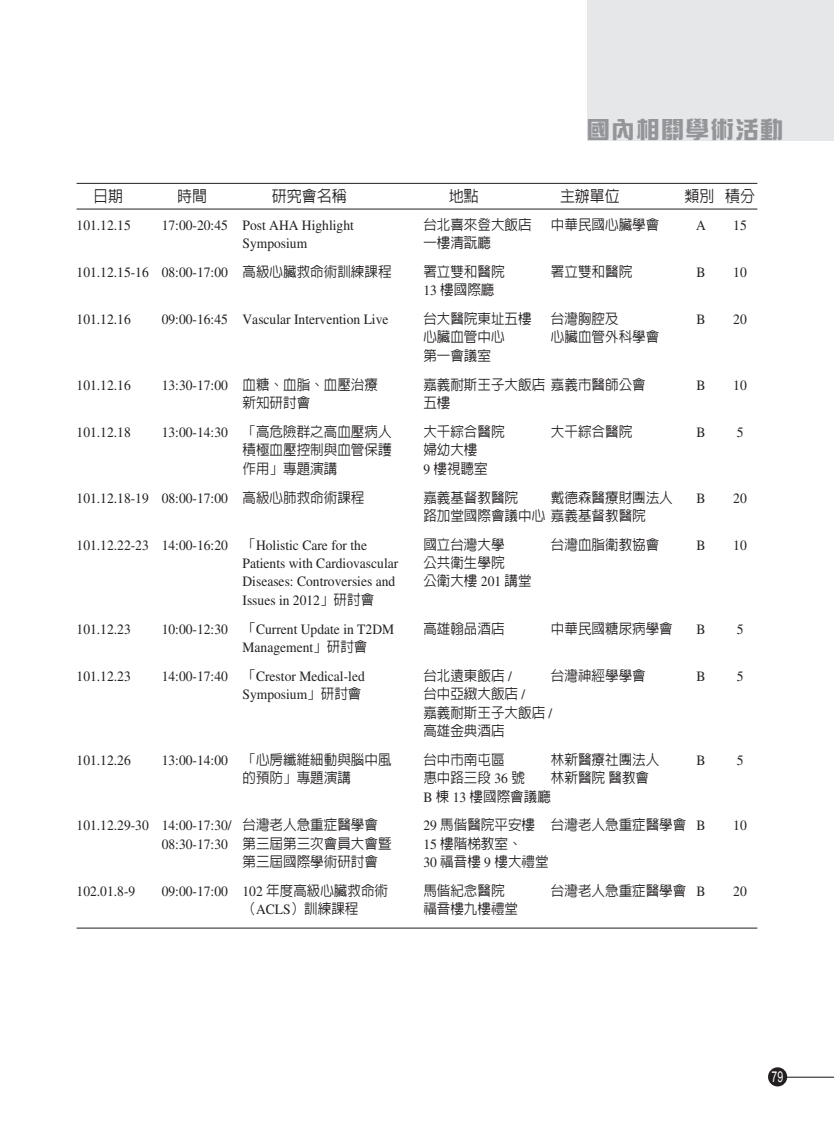
<style>
.page{position:relative;width:834px;height:1132px;background:#fff}
.page>*{position:absolute;margin:0;border:0;box-sizing:border-box;transform-origin:0 0}
.t1{font:900 22.5px "Sing Yi";letter-spacing:.1em;color:#939598}
.t2{font:500 15.75px "Lin Gothic";color:#231f20;scale:.95 1}
.t3{font:15px "Arial";color:#fff;scale:.7 1}
.t4{font:14.25px "Times";color:#231f20;scale:.95 1}
.t5{font:500 14.25px/18.3px "Lin Gothic";color:#231f20;scale:.95 1}
.s1{font-family:"Lin Gothic";font-weight:500}
.s2{font-family:"Times";font-weight:400}
</style>
<div class="page">
<div style="left:767px;top:1066px;width:20px;height:20px;background:#231f20;border-radius:50%"></div>
<hr style="left:786px;top:1076px;width:47px;height:1px;background:#231f20">
<hr style="left:77px;top:183px;width:680px;height:1px;background:#231f20">
<hr style="left:77px;top:209px;width:680px;height:1px;background:#231f20">
<hr style="left:77px;top:927px;width:680px;height:1px;background:#231f20">
<div style="left:587px;top:0;width:246px;height:140px;background:#e6e7e9"></div>
<h1 class="t1" style="left:587px;top:118px;width:197px">國內相關學術活動</h1>
<p class="t2" style="left:93px;top:188px;width:33px">日期</p>
<p class="t2" style="left:177px;top:188px;width:33px">時間</p>
<p class="t2" style="left:272px;top:188px;width:80px">研究會名稱</p>
<p class="t2" style="left:449px;top:188px;width:33px">地點</p>
<p class="t2" style="left:560px;top:188px;width:64px">主辦單位</p>
<p class="t2" style="left:684px;top:188px;width:76px">類別 積分</p>
<p class="t4" style="left:77px;top:217px;width:58px">101.12.15</p>
<p class="t4" style="left:162px;top:217px;width:204px">17:00-20:45 Post AHA Highlight</p>
<p class="t5" style="left:423px;top:215px;width:116px">台北喜來登大飯店</p>
<p class="t5" style="left:551px;top:215px;width:116px">中華民國心臟學會</p>
<p class="t4" style="left:696px;top:217px;width:12px">A</p>
<p class="t4" style="left:733px;top:217px;width:16px">15</p>
<p class="t4" style="left:242px;top:235px;width:70px">Symposium</p>
<p class="t5" style="left:423px;top:233px;width:73px">一樓清翫廳</p>
<p class="t4" style="left:77px;top:264px;width:333px">101.12.15-16 08:00-17:00 <span class="s1">高級心臟救命術訓練課程</span></p>
<p class="t5" style="left:423px;top:262px;width:87px">署立雙和醫院</p>
<p class="t5" style="left:551px;top:262px;width:87px">署立雙和醫院</p>
<p class="t4" style="left:696px;top:264px;width:11px">B</p>
<p class="t4" style="left:733px;top:264px;width:16px">10</p>
<p class="t5" style="left:423px;top:280px;width:76px"><span class="s2">13</span> 樓國際廳</p>
<p class="t4" style="left:77px;top:311px;width:58px">101.12.16</p>
<p class="t4" style="left:162px;top:311px;width:240px">09:00-16:45 Vascular Intervention Live</p>
<p class="t5" style="left:423px;top:309px;width:116px">台大醫院東址五樓</p>
<p class="t5" style="left:551px;top:309px;width:73px">台灣胸腔及</p>
<p class="t4" style="left:696px;top:311px;width:11px">B</p>
<p class="t4" style="left:733px;top:311px;width:16px">20</p>
<p class="t5" style="left:423px;top:328px;width:87px">心臟血管中心</p>
<p class="t5" style="left:551px;top:328px;width:116px">心臟血管外科學會</p>
<p class="t5" style="left:423px;top:346px;width:73px">第一會議室</p>
<p class="t4" style="left:77px;top:377px;width:58px">101.12.16</p>
<p class="t4" style="left:162px;top:377px;width:229px">13:30-17:00 <span class="s1">血糖、血脂、血壓治療</span></p>
<p class="t5" style="left:423px;top:375px;width:235px">嘉義耐斯王子大飯店嘉義市醫師公會</p>
<p class="t4" style="left:696px;top:377px;width:11px">B</p>
<p class="t4" style="left:733px;top:377px;width:16px">10</p>
<p class="t5" style="left:242px;top:393px;width:73px">新知研討會</p>
<p class="t5" style="left:423px;top:393px;width:30px">五樓</p>
<p class="t4" style="left:77px;top:424px;width:58px">101.12.18</p>
<p class="t4" style="left:162px;top:424px;width:243px">13:00-14:30 <span class="s1">「高危險群之高血壓病人</span></p>
<p class="t5" style="left:423px;top:422px;width:87px">大千綜合醫院</p>
<p class="t5" style="left:551px;top:422px;width:87px">大千綜合醫院</p>
<p class="t4" style="left:696px;top:424px;width:11px">B</p>
<p class="t4" style="left:736px;top:424px;width:9px">5</p>
<p class="t5" style="left:242px;top:440px;width:158px">積極血壓控制與血管保護</p>
<p class="t5" style="left:423px;top:440px;width:59px">婦幼大樓</p>
<p class="t5" style="left:242px;top:459px;width:101px">作用」專題演講</p>
<p class="t5" style="left:423px;top:459px;width:69px"><span class="s2">9</span> 樓視聽室</p>
<p class="t4" style="left:77px;top:489px;width:304px">101.12.18-19 08:00-17:00 <span class="s1">高級心肺救命術課程</span></p>
<p class="t5" style="left:423px;top:488px;width:101px">嘉義基督教醫院</p>
<p class="t5" style="left:551px;top:488px;width:130px">戴德森醫療財團法人</p>
<p class="t4" style="left:696px;top:489px;width:11px">B</p>
<p class="t4" style="left:733px;top:489px;width:16px">20</p>
<p class="t5" style="left:423px;top:506px;width:235px">路加堂國際會議中心嘉義基督教醫院</p>
<p class="t4" style="left:77px;top:537px;width:307px">101.12.22-23 14:00-16:20 <span class="s1">「</span>Holistic Care for the</p>
<p class="t5" style="left:423px;top:535px;width:87px">國立台灣大學</p>
<p class="t5" style="left:551px;top:535px;width:116px">台灣血脂衛教協會</p>
<p class="t4" style="left:696px;top:537px;width:11px">B</p>
<p class="t4" style="left:733px;top:537px;width:16px">10</p>
<p class="t4" style="left:242px;top:555px;width:165px">Patients with Cardiovascular</p>
<p class="t5" style="left:423px;top:553px;width:87px">公共衛生學院</p>
<p class="t4" style="left:242px;top:573px;width:162px">Diseases: Controversies and</p>
<p class="t5" style="left:423px;top:571px;width:115px">公衛大樓 <span class="s2">201</span> 講堂</p>
<p class="t4" style="left:242px;top:591px;width:140px">Issues in 2012<span class="s1">」研討會</span></p>
<p class="t4" style="left:77px;top:620px;width:58px">101.12.23</p>
<p class="t4" style="left:162px;top:620px;width:246px">10:00-12:30 <span class="s1">「</span>Current Update in T2DM</p>
<p class="t5" style="left:423px;top:619px;width:87px">高雄翰品酒店</p>
<p class="t5" style="left:551px;top:619px;width:130px">中華民國糖尿病學會</p>
<p class="t4" style="left:696px;top:620px;width:11px">B</p>
<p class="t4" style="left:736px;top:620px;width:9px">5</p>
<p class="t4" style="left:242px;top:639px;width:133px">Management<span class="s1">」研討會</span></p>
<p class="t4" style="left:77px;top:668px;width:58px">101.12.23</p>
<p class="t4" style="left:162px;top:668px;width:215px">14:00-17:40 <span class="s1">「</span>Crestor Medical-led</p>
<p class="t5" style="left:423px;top:666px;width:95px">台北遠東飯店 <span class="s2">/</span></p>
<p class="t5" style="left:551px;top:666px;width:101px">台灣神經學學會</p>
<p class="t4" style="left:696px;top:668px;width:11px">B</p>
<p class="t4" style="left:736px;top:668px;width:9px">5</p>
<p class="t4" style="left:242px;top:686px;width:127px">Symposium<span class="s1">」研討會</span></p>
<p class="t5" style="left:423px;top:684px;width:137px">台中亞緻大飯店 <span class="s2">/<br></span>嘉義耐斯王子大飯店 <span class="s2">/</span>高雄金典酒店</p>
<p class="t4" style="left:77px;top:751px;width:58px">101.12.26</p>
<p class="t4" style="left:162px;top:751px;width:243px">13:00-14:00 <span class="s1">「心房纖維細動與腦中風</span></p>
<p class="t5" style="left:423px;top:750px;width:87px">台中市南屯區</p>
<p class="t5" style="left:551px;top:750px;width:116px">林新醫療社團法人</p>
<p class="t4" style="left:696px;top:751px;width:11px">B</p>
<p class="t4" style="left:736px;top:751px;width:9px">5</p>
<p class="t5" style="left:242px;top:768px;width:115px">的預防」專題演講</p>
<p class="t5" style="left:423px;top:768px;width:108px">惠中路三段 <span class="s2">36</span> 號</p>
<p class="t5" style="left:551px;top:768px;width:105px">林新醫院醫教會</p>
<p class="t5" style="left:423px;top:786px;width:136px"><span class="s2">B</span> 棟 <span class="s2">13</span> 樓國際會議廳</p>
<p class="t4" style="left:77px;top:817px;width:319px">101.12.29-30 14:00-17:30/ <span class="s1">台灣老人急重症醫學會</span></p>
<p class="t5" style="left:423px;top:815px;width:298px"><span class="s2">29</span> 馬偕醫院平安樓 台灣老人急重症醫學會 <span class="s2">B</span></p>
<p class="t4" style="left:733px;top:817px;width:16px">10</p>
<p class="t4" style="left:162px;top:835px;width:243px">08:30-17:30 <span class="s1">第三屆第三次會員大會暨</span></p>
<p class="t5" style="left:423px;top:833px;width:105px"><span class="s2">15</span> 樓階梯教室、</p>
<p class="t5" style="left:242px;top:852px;width:144px">第三屆國際學術研討會</p>
<p class="t5" style="left:423px;top:852px;width:133px"><span class="s2">30</span> 福音樓 <span class="s2">9</span> 樓大禮堂</p>
<p class="t4" style="left:77px;top:883px;width:63px">102.01.8-9</p>
<p class="t4" style="left:162px;top:883px;width:240px">09:00-17:00 102 <span class="s1">年度高級心臟救命術</span></p>
<p class="t5" style="left:423px;top:881px;width:87px">馬偕紀念醫院</p>
<p class="t5" style="left:551px;top:881px;width:164px">台灣老人急重症醫學會 <span class="s2">B</span></p>
<p class="t4" style="left:733px;top:883px;width:16px">20</p>
<p class="t5" style="left:242px;top:899px;width:123px">（<span class="s2">ACLS</span>）訓練課程</p>
<p class="t5" style="left:423px;top:899px;width:101px">福音樓九樓禮堂</p>
<p class="t3" style="left:771px;top:1066px;width:18px">79</p>
</div>
